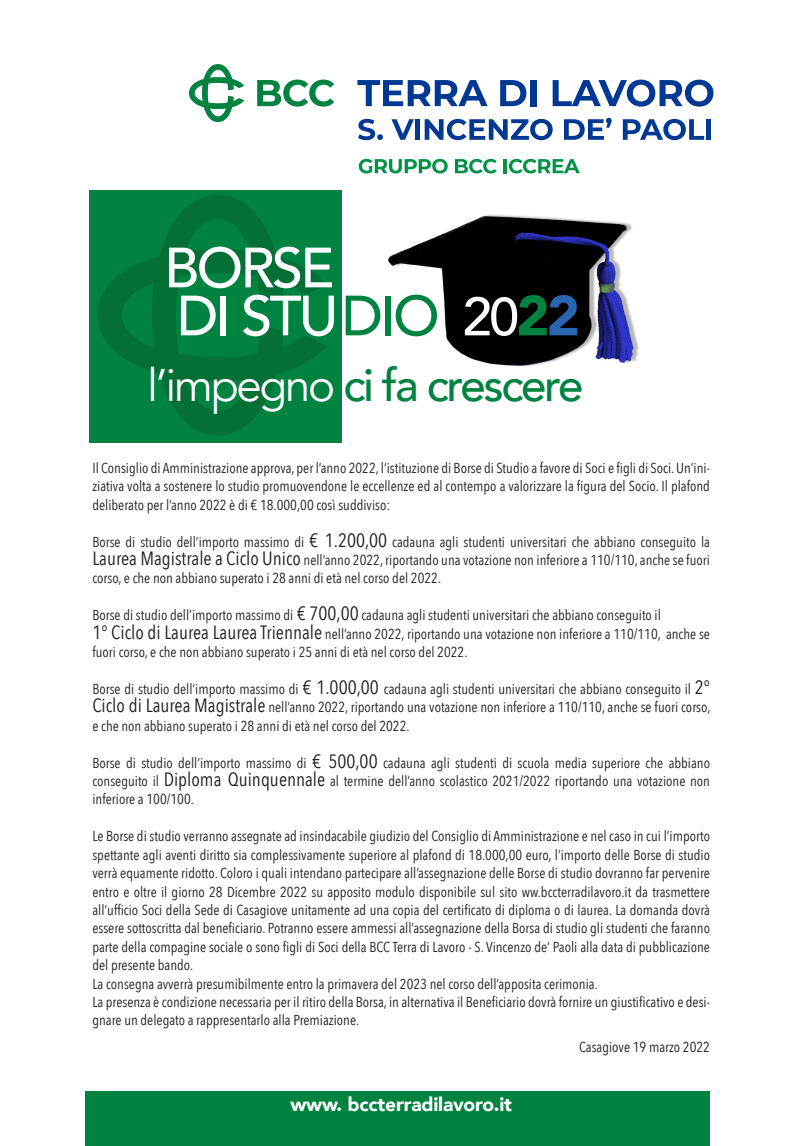
<style>
.page{position:relative;width:806px;height:1146px;background:#fff}
.page>*{position:absolute;margin:0;border:0;box-sizing:border-box;transform-origin:0 0}
.t1{font:500 56px/48px "Avenir";letter-spacing:-.05em;color:#fff}
.t2{font:500 45.6px "Avenir";letter-spacing:-.05em;color:#008240}
.t3{font:900 19.2px "Avenir";letter-spacing:-.01em;color:#fff}
.t4{font:14.4px/18.4px "Avenir Next Condensed";color:#231f20;text-align:justify}
.s1{color:#008240}
.s2{font-size:53.2px}
.s3{font-weight:900;color:#008240}
.s4{font-weight:900;color:#2966b1}
.s5{font-weight:400;color:#fff}
.s6{font-size:19.2px}
</style>
<div class="page">
<svg style="left:358px;top:159px;width:89px;height:14px"></svg>
<svg style="left:455px;top:159px;width:41px;height:14px"></svg>
<hr style="left:503px;top:159px;width:3px;height:14px;background:#009246">
<svg style="left:508px;top:159px;width:71px;height:14px"></svg>
<svg style="left:189px;top:64px;width:145px;height:58px"></svg>
<svg style="left:357px;top:80px;width:130px;height:26px"></svg>
<svg style="left:500px;top:80px;width:26px;height:26px"></svg>
<div style="left:530px;top:80px;width:6px;height:26px;background:#003894"></div>
<svg style="left:552px;top:80px;width:161px;height:27px"></svg>
<svg style="left:358px;top:119px;width:25px;height:21px"></svg>
<svg style="left:391px;top:119px;width:22px;height:21px"></svg>
<div style="left:415px;top:119px;width:5px;height:21px;background:#003894"></div>
<svg style="left:424px;top:119px;width:128px;height:21px"></svg>
<svg style="left:564px;top:118px;width:47px;height:22px"></svg>
<svg style="left:622px;top:119px;width:81px;height:21px"></svg>
<div style="left:706px;top:119px;width:5px;height:21px;background:#003894"></div>
<img style="left:388px;top:214px;width:251px;height:153px">
<div style="left:89px;top:190px;width:252px;height:253px;background:#008240"></div>
<svg style="left:98px;top:195px;width:228px;height:240px"></svg>
<div style="left:86px;top:1090px;width:623px;height:55px;background:#008240"></div>
<h1 class="t1" style="left:164px;top:241px;width:417px">BORSE<br>DI STU<span class="s1">DIO</span> <span class="s2">20</span><span class="s3">2</span><span class="s4">2</span></h1>
<h2 class="t2" style="left:147px;top:345px;width:437px"><span class="s5">l’impegno</span> ci fa crescere</h2>
<p class="t4" style="left:92px;top:458px;width:618px">Il Consiglio di Amministrazione approva, per l’anno 2022, l’istituzione di Borse di Studio a favore di Soci e figli di Soci. Un’ini&shy;ziativa volta a sostenere lo studio promuovendone le eccellenze ed al contempo a valorizzare la figura del Socio. Il plafond deliberato per l’anno 2022 è di € 18.000,00 così suddiviso:</p>
<p class="t4" style="left:92px;top:531px;width:618px">Borse di studio dell’importo massimo di <span class="s6">€ 1.200,00</span> cadauna agli studenti universitari che abbiano conseguito la <span class="s6">Laurea Magistrale a Ciclo Unico</span> nell’anno 2022, riportando una votazione non inferiore a 110/110, anche se fuori corso, e che non abbiano superato i 28 anni di età nel corso del 2022.</p>
<p class="t4" style="left:92px;top:605px;width:618px;text-align:left">Borse di studio dell’importo massimo di <span class="s6">€ 700,00</span> cadauna agli studenti universitari che abbiano conseguito il<br><span class="s6">1° Ciclo di Laurea Laurea Triennale</span> nell’anno 2022, riportando una votazione non inferiore a 110/110, anche se fuori corso, e che non abbiano superato i 25 anni di età nel corso del 2022.</p>
<p class="t4" style="left:92px;top:679px;width:619px">Borse di studio dell’importo massimo di <span class="s6">€ 1.000,00</span> cadauna agli studenti universitari che abbiano conseguito il <span class="s6">2° Ciclo di Laurea Magistrale</span> nell’anno 2022, riportando una votazione non inferiore a 110/110, anche se fuori corso, e che non abbiano superato i 28 anni di età nel corso del 2022.</p>
<p class="t4" style="left:92px;top:752px;width:618px">Borse di studio dell’importo massimo di <span class="s6">€ 500,00</span> cadauna agli studenti di scuola media superiore che abbiano conseguito il <span class="s6">Diploma Quinquennale</span> al termine dell’anno scolastico 2021/2022 riportando una votazione non inferiore a 100/100.</p>
<p class="t4" style="left:92px;top:826px;width:618px;text-align:left">Le Borse di studio verranno assegnate ad insindacabile giudizio del Consiglio di Amministrazione e nel caso in cui l’importo spettante agli aventi diritto sia complessivamente superiore al plafond di 18.000,00 euro, l’importo delle Borse di studio verrà equamente ridotto. Coloro i quali intendano partecipare all’assegnazione delle Borse di studio dovranno far pervenire entro e oltre il giorno 28 Dicembre 2022 su apposito modulo disponibile sul sito ww.bccterradilavoro.it da trasmettere all’ufficio Soci della Sede di Casagiove unitamente ad una copia del certificato di diploma o di laurea. La domanda dovrà essere sottoscritta dal beneficiario. Potranno essere ammessi all’assegnazione della Borsa di studio gli studenti che faranno parte della compagine sociale o sono figli di Soci della BCC Terra di Lavoro - S. Vincenzo de’ Paoli alla data di pubblicazione del presente bando.<br>La consegna avverrà presumibilmente entro la primavera del 2023 nel corso dell’apposita cerimonia.<br>La presenza è condizione necessaria per il ritiro della Borsa, in alternativa il Beneficiario dovrà fornire un giustificativo e desi&shy;gnare un delegato a rappresentarlo alla Premiazione.</p>
<p class="t4" style="left:579px;top:1036px;width:132px">Casagiove 19 marzo 2022</p>
<h3 class="t3" style="left:290px;top:1087px;width:223px">www. bccterradilavoro.it</h3>
</div>
